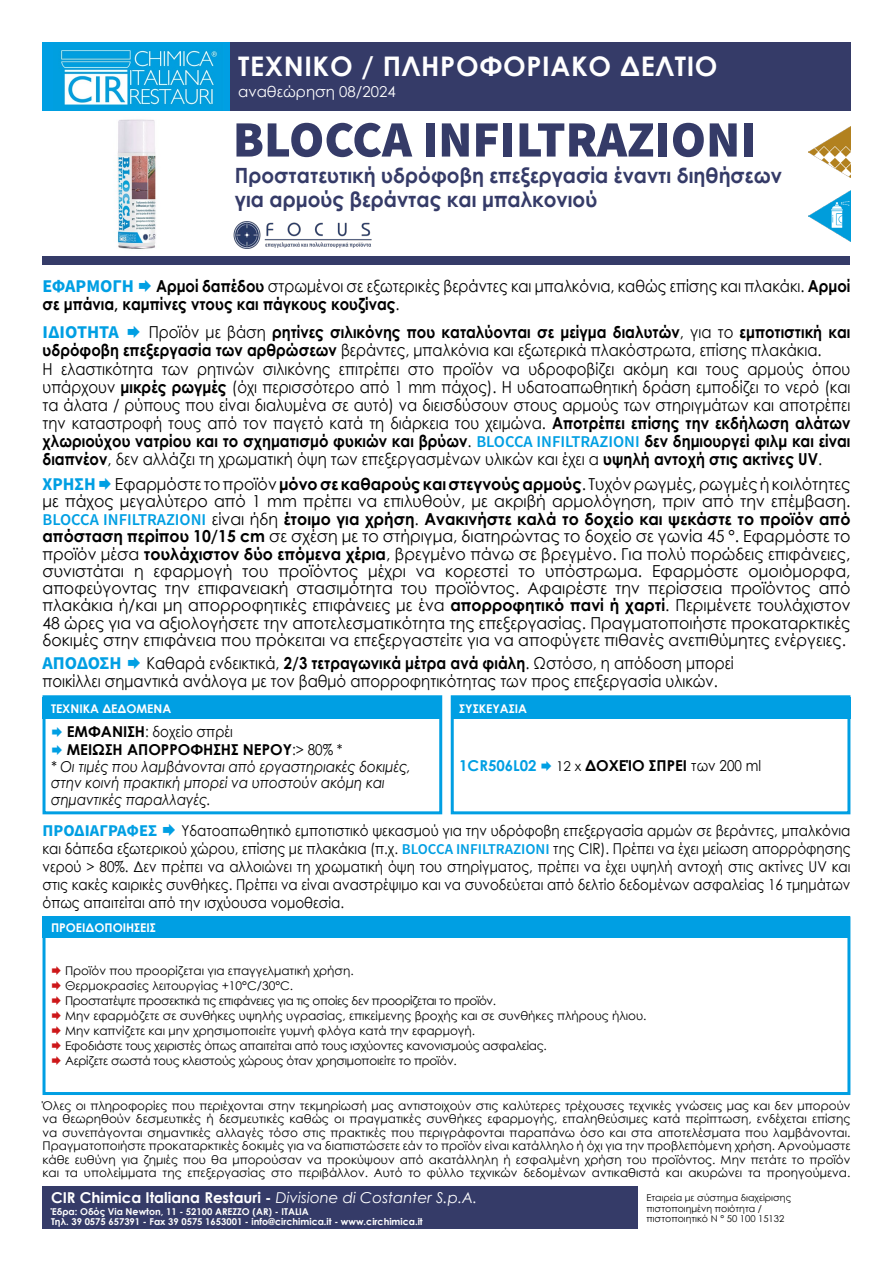
<style>
.page{position:relative;width:893px;height:1263px;background:#fff}
.page>*{position:absolute;margin:0;border:0;box-sizing:border-box;transform-origin:0 0}
.t1{font:900 51px "Source Sans Pro";color:#353b68}
.t2{font:700 27px "Century Gothic";letter-spacing:.025em;color:#fff}
.t3{font:700 21px "Century Gothic";color:#353b68;scale:.95 1}
.t4{font:700 18px "Source Sans Pro";color:#009fe3}
.t5{font:16.5px/17.4px "Century Gothic";color:#000;text-align:justify;scale:.96 1}
.t6{font:16.5px/18px "Century Gothic";color:#000;scale:.9 1}
.t7{font:700 16.5px/18px "Century Gothic";color:#000;scale:.9 1}
.t8{font:700 16.5px "Source Sans Pro";color:#009fe3}
.t9{font:15px/18px "Century Gothic";color:#000;text-align:justify;scale:.9 1}
.t10{font:italic 15px/16.5px "Century Gothic";color:#000;scale:.9 1}
.t11{font:700 15px "Century Gothic";color:#fff}
.t12{font:700 15px "Century Gothic";color:#000}
.t13{font:15px "Century Gothic";color:#fff}
.t14{font:700 15px "Century Gothic";color:#009fe3}
.t15{font:12px/13.5px "Century Gothic";color:#000;text-align:justify}
.t16{font:12px "Century Gothic";letter-spacing:-.02em;color:#000}
.t17{font:12px "Century Gothic";letter-spacing:-.03em;color:#000}
.t18{font:700 12px "Century Gothic";color:#fff}
.t19{font:700 9.45px "Century Gothic";color:#fff}
.t20{font:9.45px "Century Gothic";color:#000}
.s1{font-family:"Source Sans Pro";font-weight:700;font-size:18px;color:#009fe3}
.s2{font-weight:700}
.s3{font-weight:400}
.s4{font-family:"Source Sans Pro";font-weight:600;color:#009fe3}
.s5{font-weight:400;font-size:13.5px}
.s6{font-weight:400;font-style:italic}
</style>
<div class="page">
<div style="left:230px;top:43px;width:620px;height:68px;background:#353b68"></div>
<div style="left:43px;top:256px;width:807px;height:9px;background:#353b68"></div>
<div style="left:43px;top:695px;width:399px;height:119px;border:3px solid #009fe3"></div>
<div style="left:43px;top:697px;width:399px;height:22px;background:#009fe3"></div>
<div style="left:451px;top:695px;width:399px;height:119px;border:3px solid #009fe3"></div>
<div style="left:451px;top:697px;width:399px;height:22px;background:#009fe3"></div>
<div style="left:43px;top:916px;width:807px;height:179px;border:3px solid #009fe3"></div>
<div style="left:43px;top:916px;width:807px;height:22px;background:#009fe3"></div>
<div style="left:43px;top:43px;width:187px;height:68px;background:#009fe3"></div>
<img style="left:60px;top:50px;width:158px;height:56px">
<img style="left:233px;top:221px;width:139px;height:28px">
<div style="left:43px;top:1186px;width:595px;height:43px;background:#353b68"></div>
<img style="left:809px;top:190px;width:41px;height:51px">
<img style="left:809px;top:127px;width:41px;height:51px">
<img style="left:117px;top:119px;width:39px;height:130px">
<p class="t2" style="left:238px;top:46px;width:481px">ΤΕΧΝΙΚΟ / ΠΛΗΡΟΦΟΡΙΑΚΟ ΔΕΛΤΙΟ</p>
<p class="t13" style="left:238px;top:81px;width:159px">αναθεώρηση 08/2024</p>
<p class="t1" style="left:233px;top:104px;width:525px">BLOCCA INFILTRAZIONI</p>
<p class="t3" style="left:235px;top:160px;width:577px">Προστατευτική υδρόφοβη επεξεργασία έναντι διηθήσεων</p>
<p class="t3" style="left:235px;top:184px;width:383px">για αρμούς βεράντας και μπαλκονιού</p>
<p class="t6" style="left:43px;top:276px;width:899px"><span class="s1">ΕΦΑΡΜΟΓΗ</span> <span class="s2">Αρμοί δαπέδου</span> στρωμένοι σε εξωτερικές βεράντες και μπαλκόνια, καθώς επίσης και πλακάκι. <span class="s2">Αρμοί σε μπάνια, καμπίνες ντους και πάγκους κουζίνας</span>.</p>
<p class="t4" style="left:43px;top:320px;width:78px">ΙΔΙΟΤΗΤΑ</p>
<p class="t7" style="left:43px;top:323px;width:899px;text-indent:106px"><span class="s3">Προϊόν με βάση</span> ρητίνες σιλικόνης που καταλύονται σε μείγμα διαλυτών<span class="s3">, για το</span> εμποτιστική και υδρόφοβη επεξεργασία των αρθρώσεων <span class="s3">βεράντες, μπαλκόνια και εξωτερικά πλακόστρωτα, επίσης πλακάκια.</span></p>
<p class="t6" style="left:43px;top:360px;width:899px;text-align:justify">Η ελαστικότητα των ρητινών σιλικόνης επιτρέπει στο προϊόν να υδροφοβίζει ακόμη και τους αρμούς όπου υπάρχουν <span class="s2">μικρές ρωγμές</span> (όχι περισσότερο από 1 mm πάχος). Η υδατοαπωθητική δράση εμποδίζει το νερό (και τα άλατα / ρύπους που είναι διαλυμένα σε αυτό) να διεισδύσουν στους αρμούς των στηριγμάτων και αποτρέπει την καταστροφή τους από τον παγετό κατά τη διάρκεια του χειμώνα. <span class="s2">Αποτρέπει επίσης την εκδήλωση αλάτων χλωριούχου νατρίου και το σχηματισμό φυκιών και βρύων</span>. <span class="s4">BLOCCA INFILTRAZIONI</span> <span class="s2">δεν δημιουργεί φιλμ και είναι διαπνέον</span>, δεν αλλάζει τη χρωματική όψη των επεξεργασμένων υλικών και έχει α <span class="s2">υψηλή αντοχή στις ακτίνες UV</span>.</p>
<p class="t5" style="left:43px;top:475px;width:843px"><span class="s1">ΧΡΗΣΗ</span> Εφαρμόστε το προϊόν <span class="s2">μόνο σε καθαρούς και στεγνούς αρμούς</span>. Τυχόν ρωγμές, ρωγμές ή κοιλότητες με πάχος μεγαλύτερο από 1 mm πρέπει να επιλυθούν, με ακριβή αρμολόγηση, πριν από την επέμβαση.<br><span class="s4">BLOCCA INFILTRAZIONI</span> είναι ήδη <span class="s2">έτοιμο για χρήση</span>. <span class="s2">Ανακινήστε καλά το δοχείο και ψεκάστε το προϊόν από απόσταση περίπου 10/15 cm</span> σε σχέση με το στήριγμα, διατηρώντας το δοχείο σε γωνία 45 °. Εφαρμόστε το προϊόν μέσα <span class="s2">τουλάχιστον δύο επόμενα χέρια</span>, βρεγμένο πάνω σε βρεγμένο. Για πολύ πορώδεις επιφάνειες, συνιστάται η εφαρμογή του προϊόντος μέχρι να κορεστεί το υπόστρωμα. Εφαρμόστε ομοιόμορφα, αποφεύγοντας την επιφανειακή στασιμότητα του προϊόντος. Αφαιρέστε την περίσσεια προϊόντος από πλακάκια ή/και μη απορροφητικές επιφάνειες με ένα <span class="s2">απορροφητικό πανί ή χαρτί</span>. Περιμένετε τουλάχιστον 48 ώρες για να αξιολογήσετε την αποτελεσματικότητα της επεξεργασίας. Πραγματοποιήστε προκαταρκτικές δοκιμές στην επιφάνεια που πρόκειται να επεξεργαστείτε για να αποφύγετε πιθανές ανεπιθύμητες ενέργειες.</p>
<p class="t4" style="left:43px;top:651px;width:81px">ΑΠΟΔΟΣΗ</p>
<p class="t6" style="left:146px;top:654px;width:654px">Καθαρά ενδεικτικά, <span class="s2">2/3 τετραγωνικά μέτρα ανά φιάλη</span>. Ωστόσο, η απόδοση μπορεί</p>
<p class="t6" style="left:43px;top:672px;width:752px">ποικίλλει σημαντικά ανάλογα με τον βαθμό απορροφητικότητας των προς επεξεργασία υλικών.</p>
<p class="t18" style="left:51px;top:699px;width:122px">ΤΕΧΝΙΚΑ ΔΕΔΟΜΕΝΑ</p>
<p class="t9" style="left:67px;top:723px;width:186px"><span class="s2">ΕΜΦΑΝΙΣΗ</span>: δοχείο σπρέι</p>
<p class="t12" style="left:67px;top:738px;width:277px">ΜΕΙΩΣΗ ΑΠΟΡΡΟΦΗΣΗΣ ΝΕΡΟΥ<span class="s3">:&gt; 80% *</span></p>
<p class="t10" style="left:51px;top:758px;width:401px">* Οι τιμές που λαμβάνονται από εργαστηριακές δοκιμές, στην κοινή πρακτική μπορεί να υποστούν ακόμη και σημαντικές παραλλαγές.</p>
<p class="t18" style="left:459px;top:699px;width:69px">ΣΥΣΚΕΥΑΣΙΑ</p>
<p class="t14" style="left:459px;top:754px;width:79px">1CR506L02</p>
<p class="t12" style="left:556px;top:754px;width:206px"><span class="s5">12 x</span> ΔΟΧΕΊΟ ΣΠΡΕΙ <span class="s3">των 200 ml</span></p>
<p class="t9" style="left:43px;top:821px;width:899px;text-indent:139px">Υδατοαπωθητικό εμποτιστικό ψεκασμού για την υδρόφοβη επεξεργασία αρμών σε βεράντες, μπαλκόνια και δάπεδα εξωτερικού χώρου, επίσης με πλακάκια (π.χ. <span class="s4">BLOCCA INFILTRAZIONI</span> της CIR). Πρέπει να έχει μείωση απορρόφησης νερού &gt; 80%. Δεν πρέπει να αλλοιώνει τη χρωματική όψη του στηρίγματος, πρέπει να έχει υψηλή αντοχή στις ακτίνες UV και στις κακές καιρικές συνθήκες. Πρέπει να είναι αναστρέψιμο και να συνοδεύεται από δελτίο δεδομένων ασφαλείας 16 τμημάτων όπως απαιτείται από την ισχύουσα νομοθεσία.</p>
<p class="t8" style="left:43px;top:819px;width:116px">ΠΡΟΔΙΑΓΡΑΦΕΣ</p>
<p class="t18" style="left:51px;top:918px;width:106px">ΠΡΟΕΙΔΟΠΟΙΗΣΕΙΣ</p>
<p class="t15" style="left:65px;top:964px;width:290px">Προϊόν που προορίζεται για επαγγελματική χρήση.</p>
<p class="t15" style="left:65px;top:979px;width:230px">Θερμοκρασίες λειτουργίας +10°C/30°C.</p>
<p class="t17" style="left:65px;top:992px;width:433px">Προστατέψτε προσεκτικά τις επιφάνειες για τις οποίες δεν προορίζεται το προϊόν.</p>
<p class="t15" style="left:65px;top:1009px;width:583px">Μην εφαρμόζετε σε συνθήκες υψηλής υγρασίας, επικείμενης βροχής και σε συνθήκες πλήρους ήλιου.</p>
<p class="t15" style="left:65px;top:1024px;width:412px">Μην καπνίζετε και μην χρησιμοποιείτε γυμνή φλόγα κατά την εφαρμογή.</p>
<p class="t16" style="left:65px;top:1037px;width:483px">Εφοδιάστε τους χειριστές όπως απαιτείται από τους ισχύοντες κανονισμούς ασφαλείας.</p>
<p class="t16" style="left:65px;top:1052px;width:393px">Αερίζετε σωστά τους κλειστούς χώρους όταν χρησιμοποιείτε το προϊόν.</p>
<p class="t15" style="left:43px;top:1099px;width:809px">Όλες οι πληροφορίες που περιέχονται στην τεκμηρίωσή μας αντιστοιχούν στις καλύτερες τρέχουσες τεχνικές γνώσεις μας και δεν μπορούν να θεωρηθούν δεσμευτικές ή δεσμευτικές καθώς οι πραγματικές συνθήκες εφαρμογής, επαληθεύσιμες κατά περίπτωση, ενδέχεται επίσης να συνεπάγονται σημαντικές αλλαγές τόσο στις πρακτικές που περιγράφονται παραπάνω όσο και στα αποτελέσματα που λαμβάνονται.<br>Πραγματοποιήστε προκαταρκτικές δοκιμές για να διαπιστώσετε εάν το προϊόν είναι κατάλληλο ή όχι για την προβλεπόμενη χρήση. Αρνούμαστε κάθε ευθύνη για ζημιές που θα μπορούσαν να προκύψουν από ακατάλληλη ή εσφαλμένη χρήση του προϊόντος. Μην πετάτε το προϊόν και τα υπολείμματα της επεξεργασίας στο περιβάλλον. Αυτό το φύλλο τεχνικών δεδομένων αντικαθιστά και ακυρώνει τα προηγούμενα.</p>
<p class="t11" style="left:51px;top:1186px;width:428px">CIR Chimica Italiana Restauri - <span class="s6">Divisione di Costanter S.p.A.</span></p>
<p class="t19" style="left:51px;top:1204px;width:259px">Έδρα: Οδός Via Newton, 11 - 52100 AREZZO (AR) - ITALIA</p>
<p class="t19" style="left:51px;top:1215px;width:373px">Τηλ. 39 0575 657391 - Fax 39 0575 1653001 - info@circhimica.it - www.circhimica.it</p>
<p class="t20" style="left:646px;top:1191px;width:146px">Εταιρεία με σύστημα διαχείρισης</p>
<p class="t20" style="left:646px;top:1201px;width:117px">πιστοποιημένη ποιότητα /</p>
<p class="t20" style="left:646px;top:1212px;width:139px">πιστοποιητικό N ° 50 100 15132</p>
</div>
